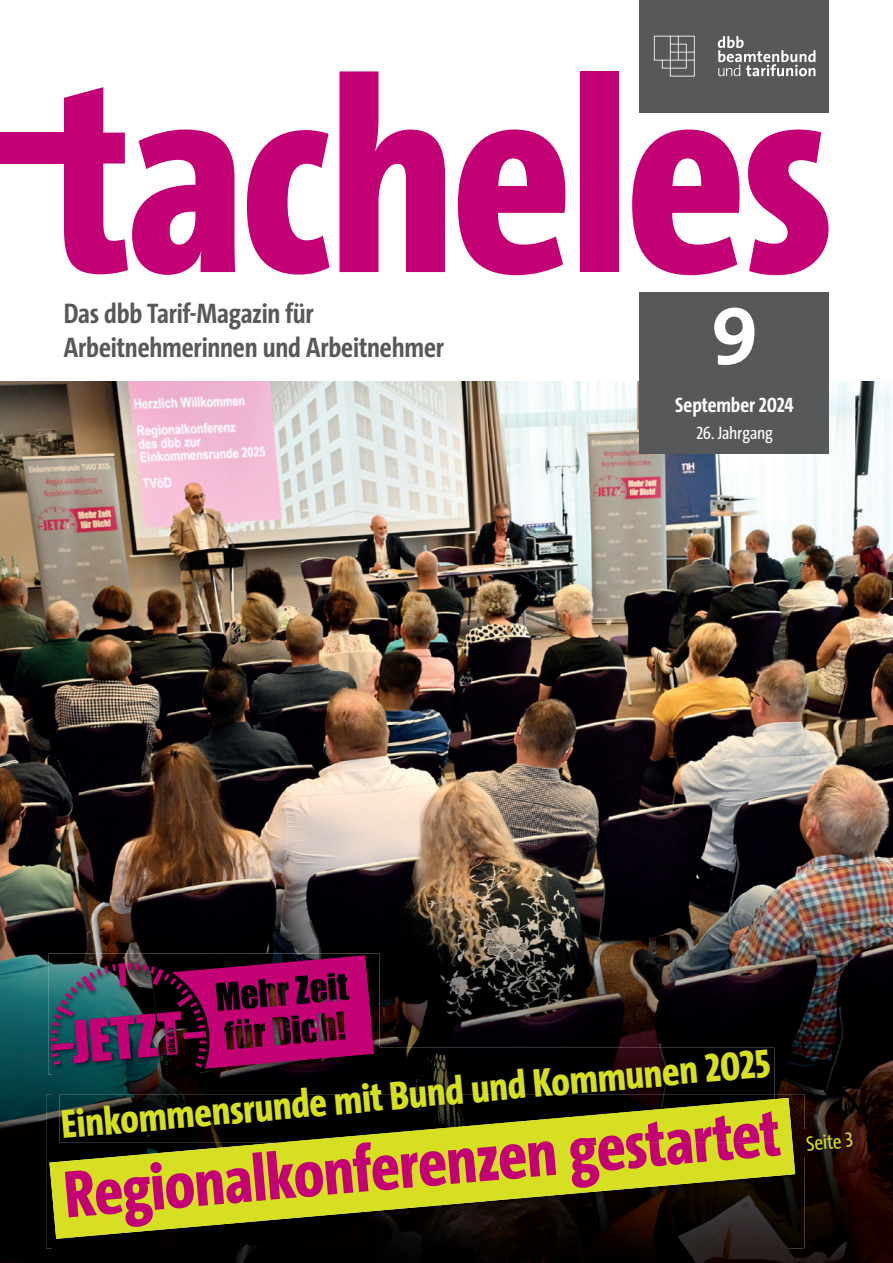
<style>
.page{position:relative;width:893px;height:1263px;background:#fff}
.page>*{position:absolute;margin:0;border:0;box-sizing:border-box;transform-origin:0 0}
.t1{font:800 280.5px "The Sans Cd LF8";letter-spacing:-.015em;color:#c30175}
.t2{font:700 82.5px "The Sans C4 s";color:#fff}
.t3{font:800 67.5px "The Sans Cd LF8";color:#c30175}
.t4{font:800 40.8px "The Sans Cd LF8";color:#d6df21}
.t5{font:700 28.5px/34.2px "The Sans Cd LF7";letter-spacing:-.005em;color:#57585a}
.t6{font:700 21px "The Sans Cd LF7";letter-spacing:-.005em;color:#fff}
.t7{font:21px "The Sans Cd LF5 Plain";color:#d6df21}
.t8{font:18px "The Sans Cd LF5 Plain";letter-spacing:-.01em;color:#fff}
</style>
<div class="page">
<img style="left:0;top:382px;width:893px;height:583px">
<div style="left:640px;top:0;width:189px;height:112px;background:#57585a"></div>
<div style="left:0;top:132px;width:63px;height:31px;background:#c30175"></div>
<div style="left:640px;top:292px;width:189px;height:162px;background:#57585a"></div>
<svg style="left:718px;top:36px;width:97px;height:40px"></svg>
<svg style="left:654px;top:36px;width:41px;height:41px"></svg>
<img style="left:0;top:965px;width:52px;height:298px">
<img style="left:379px;top:965px;width:514px;height:100px">
<img style="left:52px;top:1074px;width:8px;height:20px">
<img style="left:775px;top:1065px;width:118px;height:49px">
<img style="left:788px;top:1114px;width:105px;height:149px">
<img style="left:52px;top:1248px;width:736px;height:15px">
<img style="left:46px;top:1094px;width:202px;height:154px">
<img style="left:754px;top:1094px;width:50px;height:154px">
<img style="left:501px;top:1239px;width:253px;height:9px">
<img style="left:248px;top:1239px;width:253px;height:9px">
<svg style="left:49px;top:1098px;width:746px;height:141px;background:#8b8f17"></svg>
<img style="left:804px;top:1129px;width:54px;height:27px">
<svg style="left:803px;top:1129px;width:1px;height:27px"></svg>
<img style="left:60px;top:1048px;width:715px;height:95px">
<img style="left:276px;top:1099px;width:499px;height:44px">
<img style="left:360px;top:1106px;width:415px;height:37px">
<img style="left:48px;top:953px;width:331px;height:121px">
<img style="left:60px;top:1048px;width:319px;height:26px">
<svg style="left:50px;top:955px;width:324px;height:114px;background:#63194c"></svg>
<h1 class="t1" style="left:49px;top:-3px;width:786px">tacheles</h1>
<p class="t5" style="left:64px;top:295px;width:382px">Das dbb Tarif-Magazin für<br>Arbeitnehmerinnen und Arbeitnehmer</p>
<p class="t6" style="left:675px;top:391px;width:120px">September 2024</p>
<h2 class="t2" style="left:711px;top:283px;width:49px">9</h2>
<p class="t8" style="left:696px;top:422px;width:78px">26. Jahrgang</p>
<h3 class="t4" style="left:59px;top:1098px;width:713px;rotate:-5deg">Einkommensrunde mit Bund und Kommunen 2025</h3>
<h3 class="t3" style="left:60px;top:1152px;width:720px;rotate:-5deg">Regionalkonferenzen gestartet</h3>
<p class="t7" style="left:805px;top:1130px;width:49px;rotate:-5deg">Seite 3</p>
</div>
